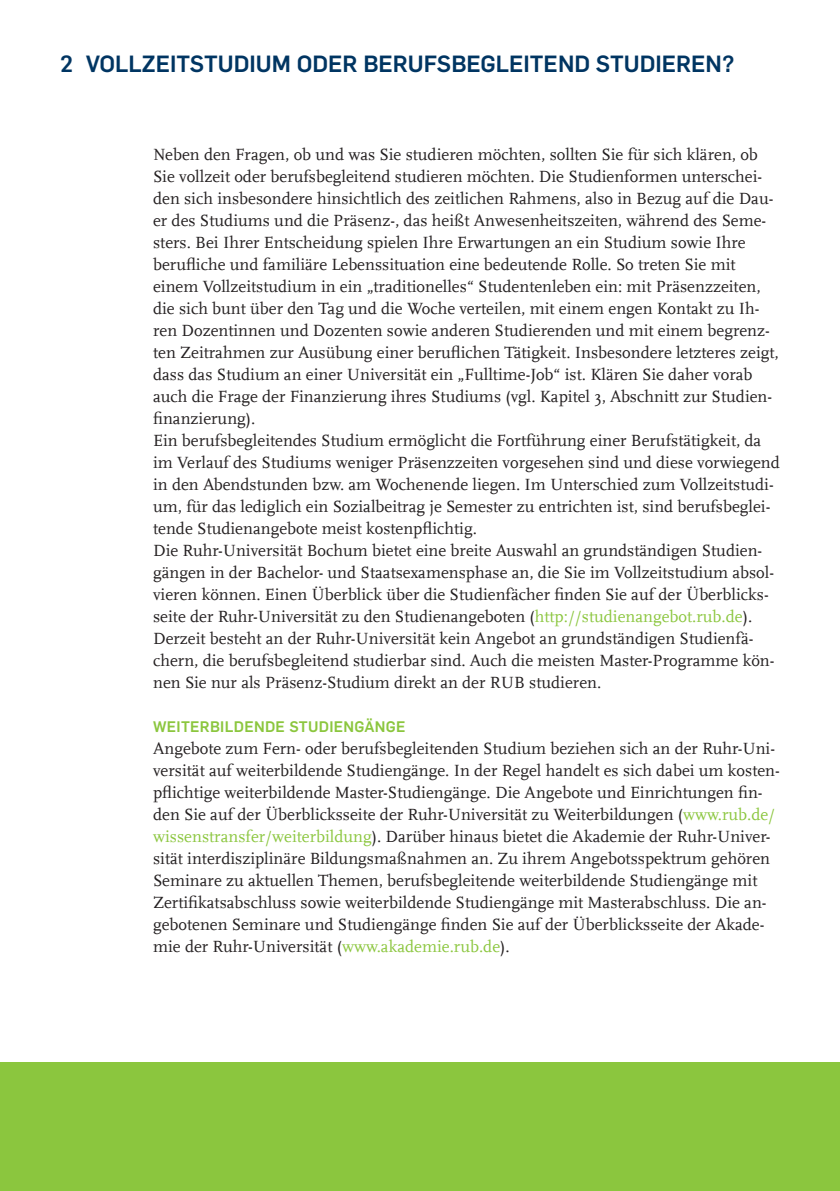
<style>
.page{position:relative;width:840px;height:1191px;background:#fff}
.page>*{position:absolute;margin:0;border:0;box-sizing:border-box;transform-origin:0 0}
.t1{font:700 23px "Rub Flama";color:#003562}
.t2{font:17px/22px "RUB Scala MZ";color:#231f20}
.t3{font:700 15px "Rub Flama";letter-spacing:.02em;color:#8bc63e}
.s1{color:#8bc63e}
</style>
<div class="page">
<div style="left:0;top:1062px;width:839px;height:129px;background:#8bc63e"></div>
<h1 class="t1" style="left:60px;top:47px;width:675px">2 VOLLZEITSTUDIUM ODER BERUFSBEGLEITEND STUDIEREN?</h1>
<p class="t2" style="left:153px;top:143px;width:627px">Neben den Fragen, ob und was Sie studieren möchten, sollten Sie für sich klären, ob Sie vollzeit oder berufsbegleitend studieren möchten. Die Studienformen unterschei&shy;den sich insbesondere hinsichtlich des zeitlichen Rahmens, also in Bezug auf die Dau&shy;er des Studiums und die Präsenz-, das heißt Anwesenheitszeiten, während des Seme&shy;sters. Bei Ihrer Entscheidung spielen Ihre Erwartungen an ein Studium sowie Ihre berufliche und familiäre Lebenssituation eine bedeutende Rolle. So treten Sie mit einem Vollzeitstudium in ein „traditionelles“ Studentenleben ein: mit Präsenzzeiten, die sich bunt über den Tag und die Woche verteilen, mit einem engen Kontakt zu Ih&shy;ren Dozentinnen und Dozenten sowie anderen Studierenden und mit einem begrenz&shy;ten Zeitrahmen zur Ausübung einer beruflichen Tätigkeit. Insbesondere letzteres zeigt, dass das Studium an einer Universität ein „Fulltime-Job“ ist. Klären Sie daher vorab auch die Frage der Finanzierung ihres Studiums (vgl. Kapitel 3, Abschnitt zur Studien&shy;finanzierung).<br>Ein berufsbegleitendes Studium ermöglicht die Fortführung einer Berufstätigkeit, da im Verlauf des Studiums weniger Präsenzzeiten vorgesehen sind und diese vorwiegend in den Abendstunden bzw. am Wochenende liegen. Im Unterschied zum Vollzeitstudi&shy;um, für das lediglich ein Sozialbeitrag je Semester zu entrichten ist, sind berufsbeglei&shy;tende Studienangebote meist kostenpflichtig.<br>Die Ruhr-Universität Bochum bietet eine breite Auswahl an grundständigen Studien&shy;gängen in der Bachelor- und Staatsexamensphase an, die Sie im Vollzeitstudium absol&shy;vieren können. Einen Überblick über die Studienfächer finden Sie auf der Überblicks&shy;seite der Ruhr-Universität zu den Studienangeboten (<span class="s1">http://studienangebot.rub.de</span>).<br>Derzeit besteht an der Ruhr-Universität kein Angebot an grundständigen Studienfä&shy;chern, die berufsbegleitend studierbar sind. Auch die meisten Master-Programme kön&shy;nen Sie nur als Präsenz-Studium direkt an der RUB studieren.</p>
<p class="t3" style="left:153px;top:716px;width:254px">WEITERBILDENDE STUDIENGÄNGE</p>
<p class="t2" style="left:153px;top:737px;width:628px">Angebote zum Fern- oder berufsbegleitenden Studium beziehen sich an der Ruhr-Uni&shy;versität auf weiterbildende Studiengänge. In der Regel handelt es sich dabei um kosten&shy;pflichtige weiterbildende Master-Studiengänge. Die Angebote und Einrichtungen fin&shy;den Sie auf der Überblicksseite der Ruhr-Universität zu Weiterbildungen (<span class="s1">www.rub.de/ wissenstransfer/weiterbildung</span>). Darüber hinaus bietet die Akademie der Ruhr-Univer&shy;sität interdisziplinäre Bildungsmaßnahmen an. Zu ihrem Angebotsspektrum gehören Seminare zu aktuellen Themen, berufsbegleitende weiterbildende Studiengänge mit Zertifikatsabschluss sowie weiterbildende Studiengänge mit Masterabschluss. Die an&shy;gebotenen Seminare und Studiengänge finden Sie auf der Überblicksseite der Akade&shy;mie der Ruhr-Universität (<span class="s1">www.akademie.rub.de</span>).</p>
</div>
